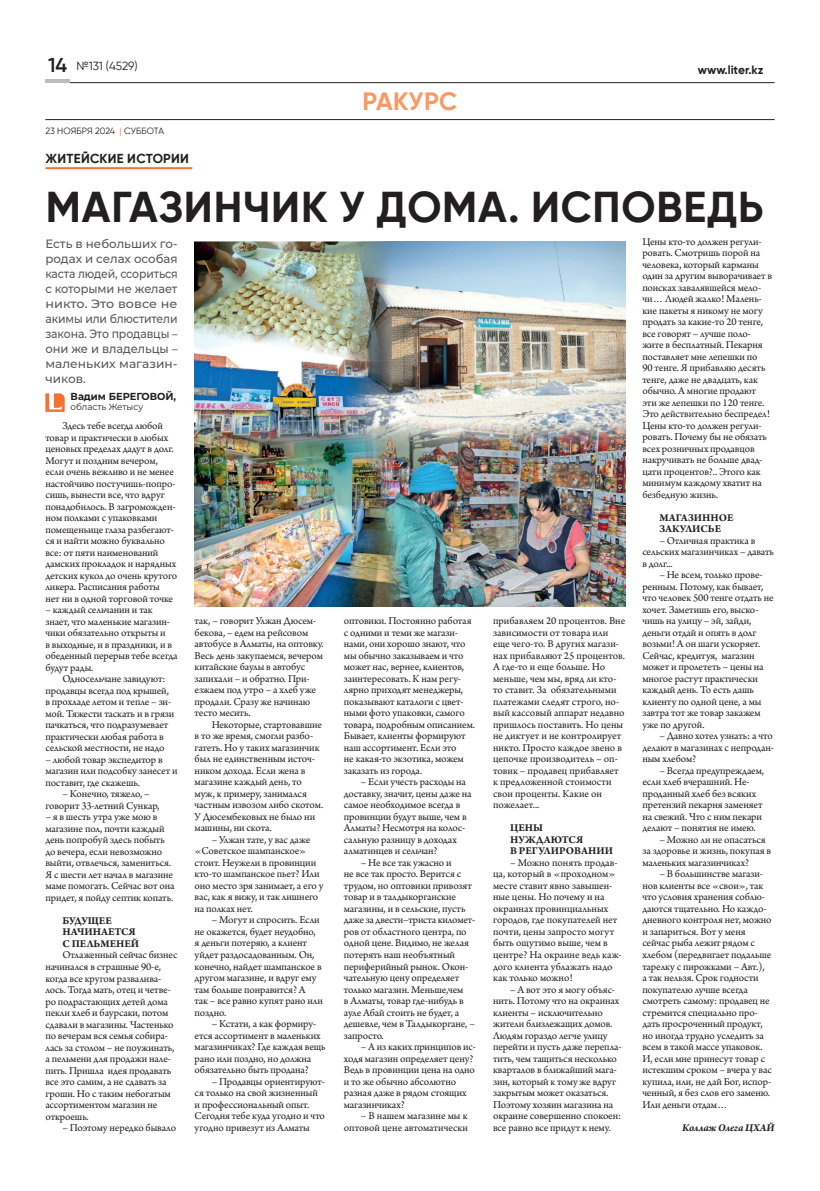
<style>
.page{position:relative;width:820px;height:1191px;background:#fff}
.page>*{position:absolute;margin:0;border:0;box-sizing:border-box;transform-origin:0 0}
.t1{font:700 43px "Gilroy";letter-spacing:.02em;color:#231f20}
.t2{font:700 25px "Gilroy";letter-spacing:.015em;color:#f89967}
.t3{font:600 20px "Gilroy";color:#231f20}
.t4{font:700 13px "Gilroy";letter-spacing:.02em;color:#231f20}
.t5{font:500 12px/15px "Montserrat";letter-spacing:-.005em;color:#57585a;text-align:justify}
.t6{font:700 12px "Gilroy";color:#231f20}
.t7{font:11.8px "Gilroy";color:#231f20}
.t8{font:11px/11.5px "Arno Pro";letter-spacing:-.01em;color:#231f20}
.t9{font:700 11px/11.5px "Arno Pro";color:#231f20}
.t10{font:italic 700 11px "Arno Pro";letter-spacing:-.01em;color:#231f20}
.t11{font:700 10.2px "Montserrat";color:#231f20}
.t12{font:9px "Gilroy";color:#231f20}
.t13{font:9px "Montserrat";color:#231f20}
.s1{color:#f37131}
</style>
<div class="page">
<hr style="left:70px;top:82px;width:704px;height:1px;background:#231f20">
<hr style="left:45px;top:119px;width:729px;height:1px;background:#231f20">
<hr style="left:45px;top:79px;width:25px;height:4px;background:#bcbdc0">
<hr style="left:45px;top:167px;width:147px;height:2px;background:#f37131">
<svg style="left:45px;top:393px;width:20px;height:19px"></svg>
<img style="left:194px;top:241px;width:431px;height:365px">
<h3 class="t3" style="left:48px;top:53px;width:21px">14</h3>
<p class="t7" style="left:77px;top:58px;width:62px">№131 (4529)</p>
<p class="t6" style="left:697px;top:62px;width:67px">www.liter.kz</p>
<h2 class="t2" style="left:362px;top:86px;width:96px">РАКУРС</h2>
<p class="t12" style="left:45px;top:125px;width:120px">23 НОЯБРЯ 2024 <span class="s1">|</span> СУББОТА</p>
<p class="t4" style="left:45px;top:150px;width:145px">ЖИТЕЙСКИЕ ИСТОРИИ</p>
<h1 class="t1" style="left:46px;top:180px;width:719px">МАГАЗИНЧИК У ДОМА. ИСПОВЕДЬ</h1>
<p class="t5" style="left:45px;top:236px;width:134px">Есть в небольших го&shy;родах и селах особая каста людей, ссориться с которыми не желает никто. Это вовсе не акимы или блюстители закона. Это продавцы – они же и владельцы – маленьких магазин&shy;чиков.</p>
<p class="t8" style="left:45px;top:421px;width:133px;text-indent:17px">Здесь тебе всегда любой товар и практически в любых ценовых пределах дадут в долг.<br>Могут и поздним вечером, если очень вежливо и не менее настойчиво постучишь-попро&shy;сишь, вынести все, что вдруг понадобилось. В загроможден&shy;ном полками с упаковками помещеньице глаза разбегают&shy;ся и найти можно буквально все: от пяти наименований дамских прокладок и нарядных детских кукол до очень крутого ликера. Расписания работы<br>нет ни в одной торговой точке</p>
<p class="t8" style="left:45px;top:605px;width:134px">– каждый сельчанин и так знает, что маленькие магазин&shy;чики обязательно открыты и<br>в выходные, и в праздники, и в обеденный перерыв тебе всегда будут рады.</p>
<p class="t8" style="left:45px;top:674px;width:130px;text-indent:17px">Односельчане завидуют: продавцы всегда под крышей, в прохладе летом и тепле – зи&shy;мой. Тяжести таскать и в грязи пачкаться, что подразумевает практически любая работа в сельской местности, не надо</p>
<p class="t8" style="left:45px;top:754px;width:134px">– любой товар экспедитор в магазин или подсобку занесет и поставит, где скажешь.</p>
<p class="t8" style="left:45px;top:789px;width:116px;text-indent:17px">– Конечно, тяжело, – говорит 33-летний Сункар,</p>
<p class="t8" style="left:45px;top:812px;width:131px">– я в шесть утра уже мою в магазине пол, почти каждый день попробуй здесь побыть до вечера, если невозможно выйти, отвлечься, замениться.<br>Я с шести лет начал в магазине маме помогать. Сейчас вот она придет, я пойду септик копать.</p>
<p class="t9" style="left:62px;top:915px;width:78px">БУДУЩЕЕ<br>НАЧИНАЕТСЯ<br>С ПЕЛЬМЕНЕЙ</p>
<p class="t8" style="left:45px;top:950px;width:133px;text-indent:17px">Отлаженный сейчас бизнес начинался в страшные 90-е, когда все кругом развалива&shy;лось. Тогда мать, отец и четве&shy;ро подрастающих детей дома пекли хлеб и баурсаки, потом сдавали в магазины. Частенько по вечерам вся семья собира&shy;лась за столом – не поужинать, а пельмени для продажи нале&shy;пить. Пришла идея продавать все это самим, а не сдавать за гроши. Но с таким небогатым ассортиментом магазин не откроешь.</p>
<p class="t8" style="left:62px;top:1122px;width:115px">– Поэтому нередко бывало</p>
<p class="t8" style="left:642px;top:236px;width:131px">Цены кто-то должен регули&shy;ровать. Смотришь порой на человека, который карманы один за другим выворачивает в поисках завалявшейся мело&shy;чи… Людей жалко! Малень&shy;кие пакеты я никому не могу продать за какие-то 20 тенге, все говорят – лучше поло&shy;жите в бесплатный. Пекарня поставляет мне лепешки по<br>90 тенге. Я прибавляю десять тенге, даже не двадцать, как обычно. А многие продают эти же лепешки по 120 тенге.<br>Это действительно беспредел!<br>Цены кто-то должен регули&shy;ровать. Почему бы не обязать всех розничных продавцов накручивать не больше двад&shy;цати процентов?.. Этого как минимум каждому хватит на безбедную жизнь.</p>
<p class="t9" style="left:659px;top:512px;width:76px">МАГАЗИННОЕ<br>ЗАКУЛИСЬЕ</p>
<p class="t8" style="left:642px;top:535px;width:133px;text-indent:17px">– Отличная практика в сельских магазинчиках – давать в долг...</p>
<p class="t8" style="left:642px;top:570px;width:133px;text-indent:17px">– Не всем, только прове&shy;ренным. Потому, как бывает, что человек 500 тенге отдать не хочет. Заметишь его, выско&shy;чишь на улицу – эй, зайди, деньги отдай и опять в долг возьми! А он шаги ускоряет.<br>Сейчас, кредитуя, магазин может и пролететь – цены на многое растут практически каждый день. То есть дашь клиенту по одной цене, а мы завтра тот же товар закажем уже по другой.</p>
<p class="t8" style="left:642px;top:731px;width:133px;text-align:justify;text-indent:17px">– Давно хотел узнать: а что делают в магазинах с непродан&shy;ным хлебом?</p>
<p class="t8" style="left:642px;top:765px;width:123px;text-indent:17px">– Всегда предупреждаем, если хлеб вчерашний. Не&shy;проданный хлеб без всяких претензий пекарня заменяет на свежий. Что с ним пекари делают – понятия не имею.</p>
<p class="t8" style="left:642px;top:834px;width:130px;text-indent:17px">– Можно ли не опасаться за здоровье и жизнь, покупая в маленьких магазинчиках?</p>
<p class="t8" style="left:642px;top:869px;width:131px;text-indent:17px">– В большинстве магази&shy;нов клиенты все «свои», так что условия хранения соблю&shy;даются тщательно. Но каждо&shy;дневного контроля нет, можно и запариться. Вот у меня сейчас рыба лежит рядом с хлебом (передвигает подальше тарелку с пирожками – Авт.), а так нельзя. Срок годности покупателю лучше всегда смотреть самому: продавец не стремится специально про&shy;дать просроченный продукт, но иногда трудно уследить за всем в такой массе упаковок.<br>И, если мне принесут товар с истекшим сроком – вчера у вас купила, или, не дай Бог, испор&shy;ченный, я без слов его заменю.<br>Или деньги отдам…</p>
<p class="t10" style="left:682px;top:1120px;width:94px">Коллаж Олега ЦХАЙ</p>
<p class="t11" style="left:71px;top:389px;width:107px">Вадим БЕРЕГОВОЙ,</p>
<p class="t13" style="left:71px;top:401px;width:74px">область Жетысу</p>
<p class="t8" style="left:344px;top:616px;width:133px">оптовики. Постоянно работая с одними и теми же магази&shy;нами, они хорошо знают, что мы обычно заказываем и что может нас, вернее, клиентов, заинтересовать. К нам регу&shy;лярно приходят менеджеры, показывают каталоги с цвет&shy;ными фото упаковки, самого товара, подробным описанием.<br>Бывает, клиенты формируют наш ассортимент. Если это<br>не какая-то экзотика, можем заказать из города.</p>
<p class="t8" style="left:344px;top:777px;width:129px;text-indent:17px">– Если учесть расходы на доставку, значит, цены даже на самое необходимое всегда в провинции будут выше, чем в<br>Алматы? Несмотря на колос&shy;сальную разницу в доходах алматинцев и сельчан?</p>
<p class="t8" style="left:344px;top:857px;width:133px;text-indent:17px">– Не все так ужасно и<br>не все так просто. Верится с трудом, но оптовики привозят товар и в талдыкорганские магазины, и в сельские, пусть даже за двести–триста километ&shy;ров от областного центра, по одной цене. Видимо, не желая потерять наш необъятный периферийный рынок. Окон&shy;чательную цену определяет только магазин. Меньше,чем<br>в Алматы, товар где-нибудь в ауле Абай стоить не будет, а дешевле, чем в Талдыкоргане, – запросто.</p>
<p class="t8" style="left:344px;top:1041px;width:133px;text-indent:17px">– А из каких принципов ис&shy;ходя магазин определяет цену?<br>Ведь в провинции цена на одно и то же обычно абсолютно разная даже в рядом стоящих магазинчиках?</p>
<p class="t8" style="left:344px;top:1110px;width:125px;text-align:right">– В нашем магазине мы к оптовой цене автоматически</p>
<p class="t8" style="left:493px;top:616px;width:134px">прибавляем 20 процентов. Вне зависимости от товара или еще чего-то. В других магази&shy;нах прибавляют 25 процентов.<br>А где-то и еще больше. Но меньше, чем мы, вряд ли кто&shy;то ставит. За обязательными платежами следят строго, но&shy;вый кассовый аппарат недавно пришлось поставить. Но цены не диктует и не контролирует никто. Просто каждое звено в цепочке производитель – оп&shy;товик – продавец прибавляет к предложенной стоимости свои проценты. Какие он пожелает...</p>
<p class="t9" style="left:510px;top:823px;width:104px">ЦЕНЫ<br>НУЖДАЮТСЯ<br>В РЕГУЛИРОВАНИИ</p>
<p class="t8" style="left:493px;top:857px;width:130px;text-indent:17px">– Можно понять продав&shy;ца, который в «проходном» месте ставит явно завышен&shy;ные цены. Но почему и на окраинах провинциальных городов, где покупателей нет почти, цены запросто могут быть ощутимо выше, чем в центре? На окраине ведь каж&shy;дого клиента ублажать надо как только можно!</p>
<p class="t8" style="left:493px;top:984px;width:130px;text-indent:17px">– А вот это я могу объяс&shy;нить. Потому что на окраинах клиенты – исключительно жители близлежащих домов.<br>Людям гораздо легче улицу перейти и пусть даже перепла&shy;тить, чем тащиться несколько кварталов в ближайший мага&shy;зин, который к тому же вдруг закрытым может оказаться.<br>Поэтому хозяин магазина на окраине совершенно спокоен: все равно все придут к нему.</p>
<p class="t8" style="left:194px;top:616px;width:131px">так, – говорит Улжан Дюсем&shy;бекова, – едем на рейсовом автобусе в Алматы, на оптовку.<br>Весь день закупаемся, вечером китайские баулы в автобус запихали – и обратно. При&shy;езжаем под утро – а хлеб уже продали. Сразу же начинаю тесто месить.</p>
<p class="t8" style="left:194px;top:719px;width:130px;text-indent:17px">Некоторые, стартовавшие в то же время, смогли разбо&shy;гатеть. Но у таких магазинчик был не единственным источ&shy;ником дохода. Если жена в магазине каждый день, то муж, к примеру, занимался частным извозом либо скотом.<br>У Дюсембековых не было ни машины, ни скота.</p>
<p class="t8" style="left:194px;top:834px;width:130px;text-indent:17px">– Улжан тате, у вас даже «Советское шампанское» стоит. Неужели в провинции кто-то шампанское пьет? Или оно место зря занимает, а его у вас, как я вижу, и так лишнего на полках нет.</p>
<p class="t8" style="left:194px;top:915px;width:130px;text-indent:17px">– Могут и спросить. Если не окажется, будет неудобно, я деньги потеряю, а клиент уйдет раздосадованным. Он, конечно, найдет шампанское в другом магазине, и вдруг ему там больше понравится? А<br>так – все равно купят рано или поздно.</p>
<p class="t8" style="left:194px;top:1018px;width:133px;text-indent:17px">– Кстати, а как формиру&shy;ется ассортимент в маленьких магазинчиках? Где каждая вещь рано или поздно, но должна обязательно быть продана?</p>
<p class="t8" style="left:194px;top:1076px;width:132px;text-indent:17px">– Продавцы ориентируют&shy;ся только на свой жизненный и профессиональный опыт.<br>Сегодня тебе куда угодно и что угодно привезут из Алматы</p>
</div>
